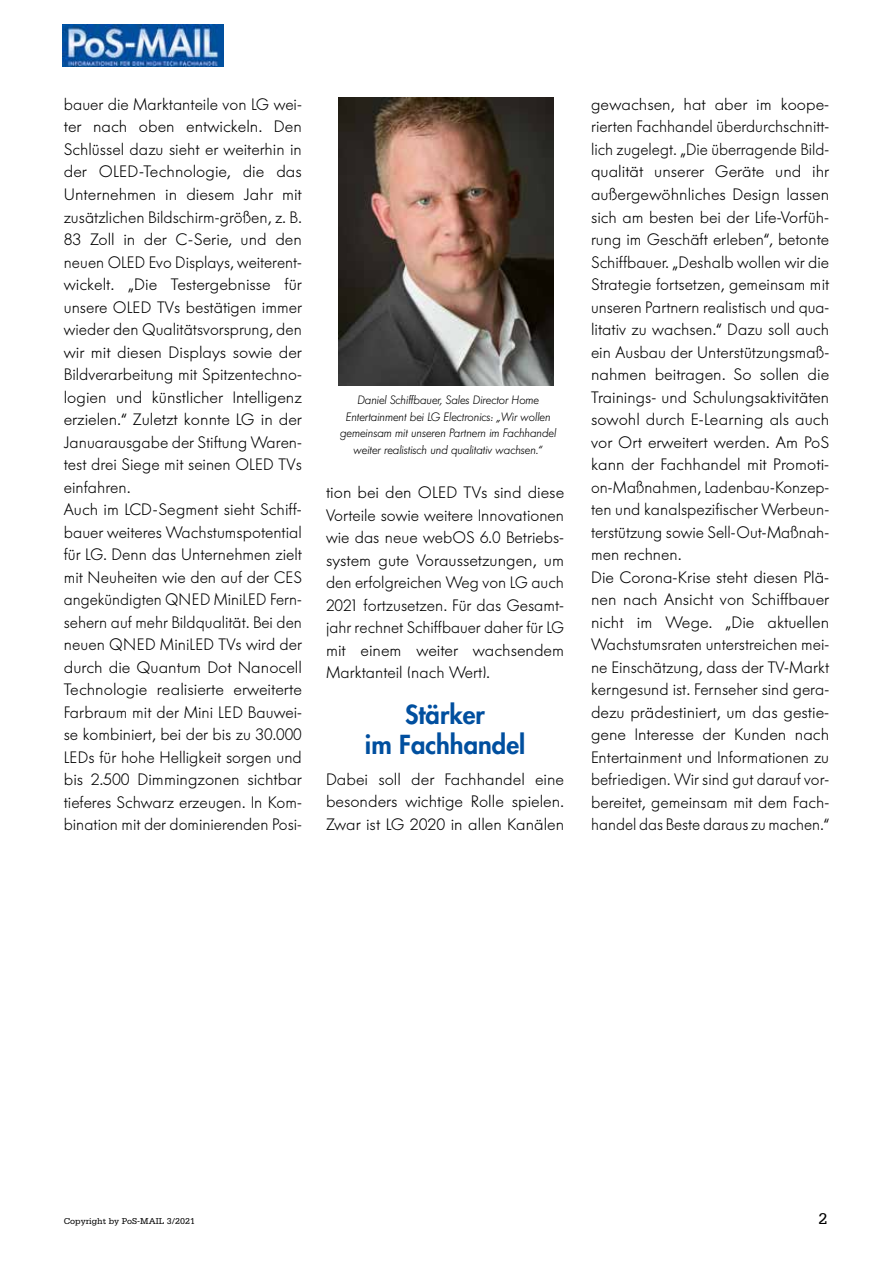
<style>
.page{position:relative;width:893px;height:1263px;background:#fff}
.page>*{position:absolute;margin:0;border:0;box-sizing:border-box;transform-origin:0 0}
.t1{font:800 25.5px/30px "Futura";color:#004f9f;text-align:center}
.t2{font:300 16.5px/22.5px "Futura BQ";color:#000}
.t3{font:16.5px "Serifa";color:#000}
.t4{font:italic 300 12px/16.5px "Futura BQ";color:#000;text-align:center}
.t5{font:9px "Serifa";color:#000}
</style>
<div class="page">
<img style="left:63px;top:25px;width:160px;height:42px">
<img style="left:338px;top:98px;width:216px;height:288px">
<p class="t2" style="left:64px;top:93px;width:240px">bauer die Marktanteile von LG wei&shy;ter nach oben entwickeln. Den Schlüssel dazu sieht er weiterhin in der OLED-Technologie, die das Unternehmen in diesem Jahr mit zusätzlichen Bildschirm-größen, z. B.<br>83 Zoll in der C-Serie, und den neuen OLED Evo Displays, weiterent&shy;wickelt. „Die Testergebnisse für unsere OLED TVs bestätigen immer wieder den Qualitätsvorsprung, den wir mit diesen Displays sowie der Bildverarbeitung mit Spitzentechno&shy;logien und künstlicher Intelligenz erzielen.“ Zuletzt konnte LG in der Januarausgabe der Stiftung Waren&shy;test drei Siege mit seinen OLED TVs einfahren.<br>Auch im LCD-Segment sieht Schiff&shy;bauer weiteres Wachstumspotential für LG. Denn das Unternehmen zielt mit Neuheiten wie den auf der CES angekündigten QNED MiniLED Fern&shy;sehern auf mehr Bildqualität. Bei den neuen QNED MiniLED TVs wird der durch die Quantum Dot Nanocell Technologie realisierte erweiterte Farbraum mit der Mini LED Bauwei&shy;se kombiniert, bei der bis zu 30.000<br>LEDs für hohe Helligkeit sorgen und bis 2.500 Dimmingzonen sichtbar tieferes Schwarz erzeugen. In Kom&shy;bination mit der dominierenden Posi-</p>
<p class="t4" style="left:340px;top:392px;width:218px">Daniel Schiffbauer, Sales Director Home Entertainment bei LG Electronics: „Wir wollen gemeinsam mit unseren Partnern im Fachhandel weiter realistisch und qualitativ wachsen.“</p>
<p class="t2" style="left:326px;top:481px;width:240px;text-align:justify">tion bei den OLED TVs sind diese Vorteile sowie weitere Innovationen wie das neue webOS 6.0 Betriebs&shy;system gute Voraussetzungen, um den erfolgreichen Weg von LG auch 2021 fortzusetzen. Für das Gesamt&shy;jahr rechnet Schiffbauer daher für LG mit einem weiter wachsendem Marktanteil (nach Wert).</p>
<h1 class="t1" style="left:365px;top:699px;width:162px">Stärker<br>im Fachhandel</h1>
<p class="t2" style="left:326px;top:768px;width:240px;text-align:justify">Dabei soll der Fachhandel eine besonders wichtige Rolle spielen.<br>Zwar ist LG 2020 in allen Kanälen</p>
<p class="t2" style="left:591px;top:93px;width:240px">gewachsen, hat aber im koope&shy;rierten Fachhandel überdurchschnitt&shy;lich zugelegt. „Die überragende Bild&shy;qualität unserer Geräte und ihr außergewöhnliches Design lassen sich am besten bei der Life-Vorfüh&shy;rung im Geschäft erleben“, betonte Schiffbauer. „Deshalb wollen wir die Strategie fortsetzen, gemeinsam mit unseren Partnern realistisch und qua&shy;litativ zu wachsen.“ Dazu soll auch ein Ausbau der Unterstützungsmaß&shy;nahmen beitragen. So sollen die Trainings- und Schulungsaktivitäten sowohl durch E-Learning als auch vor Ort erweitert werden. Am PoS kann der Fachhandel mit Promoti&shy;on-Maßnahmen, Ladenbau-Konzep&shy;ten und kanalspezifischer Werbeun&shy;terstützung sowie Sell-Out-Maßnah&shy;men rechnen.<br>Die Corona-Krise steht diesen Plä&shy;nen nach Ansicht von Schiffbauer nicht im Wege. „Die aktuellen Wachstumsraten unterstreichen mei&shy;ne Einschätzung, dass der TV-Markt kerngesund ist. Fernseher sind gera&shy;dezu prädestiniert, um das gestie&shy;gene Interesse der Kunden nach Entertainment und Informationen zu befriedigen. Wir sind gut darauf vor&shy;bereitet, gemeinsam mit dem Fach&shy;handel das Beste daraus zu machen.“</p>
<p class="t5" style="left:64px;top:1216px;width:133px">Copyright by PoS-MAIL 3/2021</p>
<p class="t3" style="left:818px;top:1210px;width:11px">2</p>
</div>
